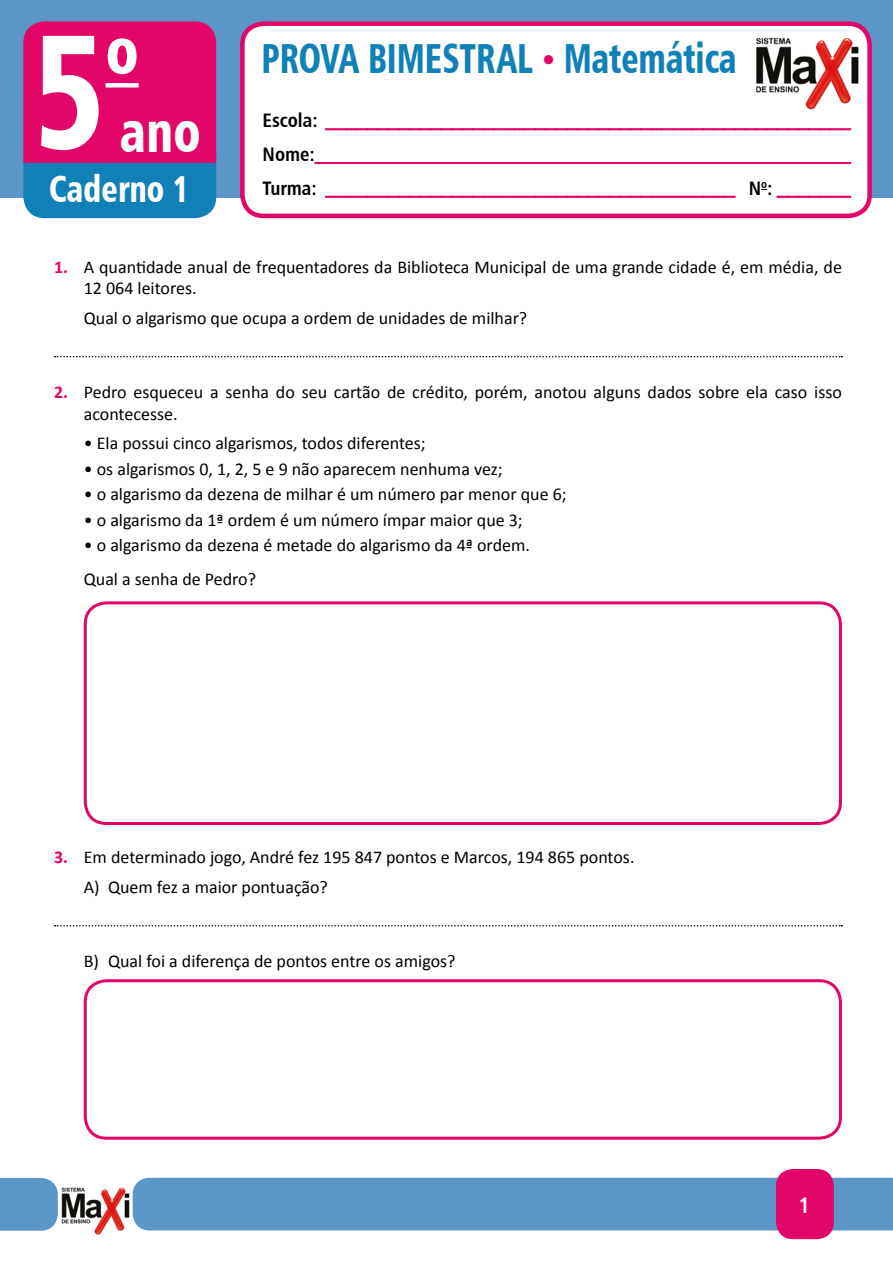
<style>
.page{position:relative;width:893px;height:1263px;background:#fff}
.page>*{position:absolute;margin:0;border:0;box-sizing:border-box;transform-origin:0 0}
.t1{font:162px "Humanist 777 BT Black Condensed B";color:#fff;scale:.85 1}
.t2{font:58.5px "Humanist 777 BT Black Condensed B";color:#fff;scale:.85 1}
.t3{font:42px "Humanist 777 BT Black Condensed B";color:#1180b7;scale:.8 1}
.t4{font:37.5px "Humanist 777 BT Black Condensed B";color:#fff;scale:.85 1}
.t5{font:22.5px "Humanist 777 BT Bold Condensed B";color:#fff}
.t6{font:700 21px "Minion Pro";color:#e30567}
.t7{font:18px/21.3px "Calibri";color:#000}
.s1{color:#e30567}
.s2{font-family:"Humanist 777 BT Bold Condensed B";font-weight:400;font-size:19.5px;color:#000}
.s3{font-weight:700;color:#e30567}
</style>
<div class="page">
<div style="left:133px;top:1178px;width:760px;height:52px;background:#5c96c6"></div>
<div style="left:0;top:0;width:893px;height:198px;background:#5c96c6"></div>
<div style="left:242px;top:24px;width:628px;height:192px;background:#fff;border-radius:21px"></div>
<div style="left:240px;top:21px;width:632px;height:197px;border:4px solid #e30567;border-radius:21px"></div>
<svg style="left:23px;top:21px;width:193px;height:197px"></svg>
<div style="left:0;top:1178px;width:58px;height:53px;background:#5c96c6"></div>
<div style="left:776px;top:1169px;width:58px;height:70px;background:#e30567;border-radius:17px"></div>
<div style="left:106px;top:83px;width:33px;height:5px;background:#fff"></div>
<svg style="left:325px;top:128px;width:526px;height:2px"></svg>
<svg style="left:315px;top:162px;width:536px;height:2px"></svg>
<svg style="left:325px;top:196px;width:410px;height:2px"></svg>
<svg style="left:777px;top:196px;width:74px;height:2px"></svg>
<img style="left:756px;top:37px;width:103px;height:72px">
<img style="left:61px;top:1187px;width:69px;height:48px">
<svg style="left:55px;top:356px;width:787px;height:1px"></svg>
<svg style="left:55px;top:925px;width:787px;height:1px"></svg>
<div style="left:84px;top:601px;width:758px;height:224px;border:3px solid #e30567;border-radius:21px"></div>
<div style="left:84px;top:979px;width:758px;height:161px;border:3px solid #e30567;border-radius:21px"></div>
<h1 class="t1" style="left:33px;top:-11px;width:125px">5<sup>º</sup></h1>
<h2 class="t2" style="left:120px;top:94px;width:96px">ano</h2>
<h3 class="t4" style="left:49px;top:165px;width:167px">Caderno 1</h3>
<h3 class="t3" style="left:261px;top:32px;width:595px">PROVA BIMESTRAL <span class="s1">•</span> Matemática</h3>
<p class="t6" style="left:263px;top:108px;width:589px"><span class="s2">Escola:</span> __________________________________________________</p>
<p class="t6" style="left:263px;top:175px;width:589px"><span class="s2">Turma:</span> _______________________________________ <span class="s2">N</span><sup>o</sup><span class="s2">:</span> _______</p>
<p class="t7" style="left:84px;top:256px;width:760px;text-indent:-30px"><span class="s3">1.</span> A quantidade anual de frequentadores da Biblioteca Municipal de uma grande cidade é, em média, de<br>12 064 leitores.</p>
<p class="t7" style="left:84px;top:307px;width:445px">Qual o algarismo que ocupa a ordem de unidades de milhar?</p>
<p class="t7" style="left:84px;top:382px;width:760px;text-indent:-30px"><span class="s3">2.</span> Pedro esqueceu a senha do seu cartão de crédito, porém, anotou alguns dados sobre ela caso isso acontecesse.</p>
<p class="t7" style="left:84px;top:433px;width:343px">• Ela possui cinco algarismos, todos diferentes;</p>
<p class="t7" style="left:84px;top:458px;width:420px">• os algarismos 0, 1, 2, 5 e 9 não aparecem nenhuma vez;</p>
<p class="t7" style="left:84px;top:484px;width:484px">• o algarismo da dezena de milhar é um número par menor que 6;</p>
<p class="t7" style="left:84px;top:509px;width:440px">• o algarismo da 1ª ordem é um número ímpar maior que 3;</p>
<p class="t7" style="left:84px;top:528px;width:448px;line-height:34px">• o algarismo da dezena é metade do algarismo da 4ª ordem.<br>Qual a senha de Pedro?</p>
<p class="t7" style="left:84px;top:842px;width:552px;line-height:29.7px;text-indent:-30px"><span class="s3">3.</span> Em determinado jogo, André fez 195 847 pontos e Marcos, 194 865 pontos.<br>A) Quem fez a maior pontuação?</p>
<p class="t7" style="left:84px;top:951px;width:373px">B) Qual foi a diferença de pontos entre os amigos?</p>
<p class="t5" style="left:799px;top:1190px;width:13px">1</p>
</div>
